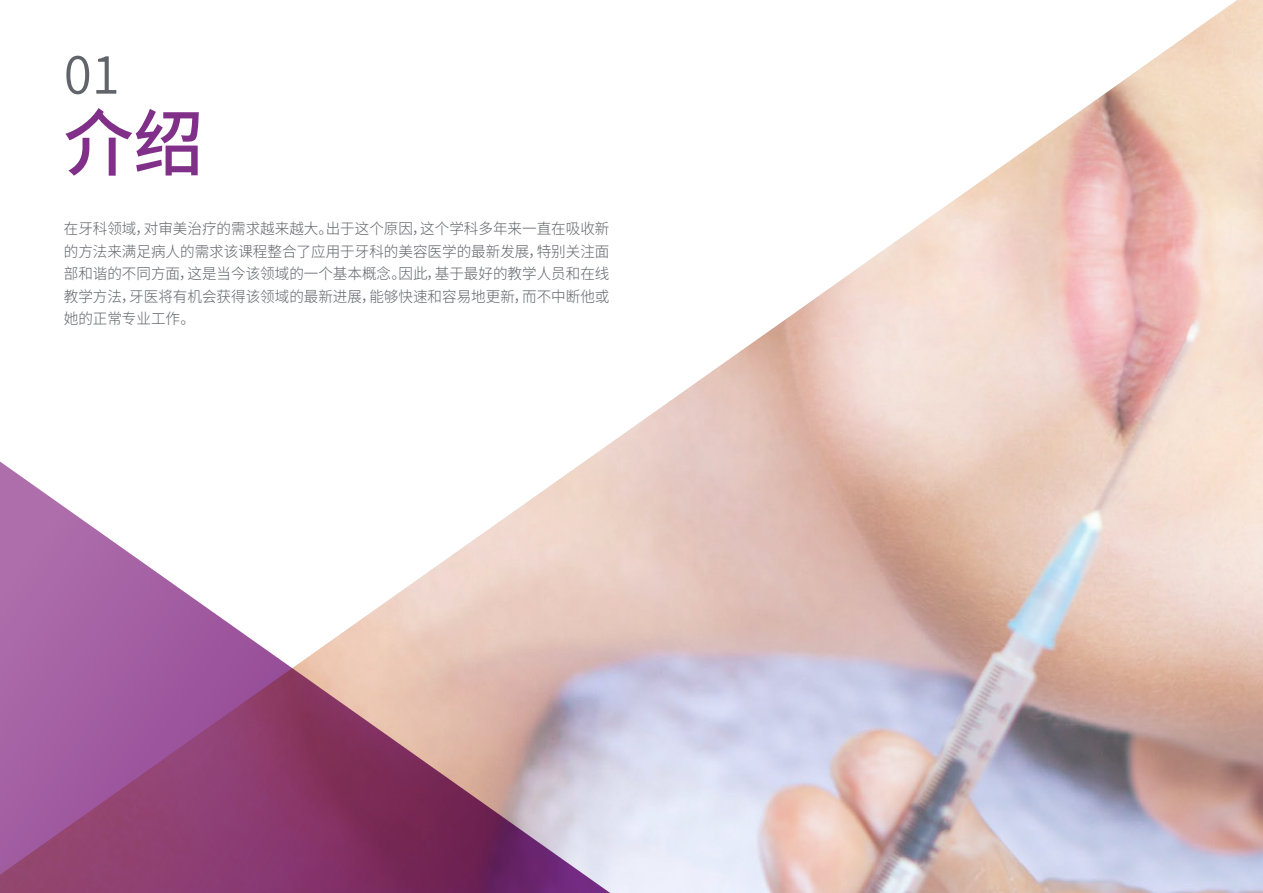
<style>
.page{position:relative;width:1263px;height:893px;background:#fff}
.page>*{position:absolute;margin:0;border:0;box-sizing:border-box;transform-origin:0 0}
.t1{font:500 72px "Source Han Sans CN";color:#813089}
.t2{font:52.5px "Source Han Sans CN";color:#61646a}
.t3{font:300 15px/22.5px "Source Han Sans CN";color:#61646a;text-align:justify}
</style>
<div class="page">
<img style="left:607px;top:0;width:656px;height:893px">
<svg style="left:0;top:446px;width:640px;height:447px"></svg>
<h2 class="t2" style="left:64px;top:45px;width:57px">01</h2>
<h1 class="t1" style="left:64px;top:103px;width:141px">介绍</h1>
<p class="t3" style="left:64px;top:218px;width:547px">在牙科领域，对审美治疗的需求越来越大。出于这个原因，这个学科多年来一直在吸收新的方法来满足病人的需求该课程整合了应用于牙科的美容医学的最新发展，特别关注面部和谐的不同方面，这是当今该领域的一个基本概念。因此，基于最好的教学人员和在线教学方法，牙医将有机会获得该领域的最新进展，能够快速和容易地更新，而不中断他或她的正常专业工作。</p>
</div>
